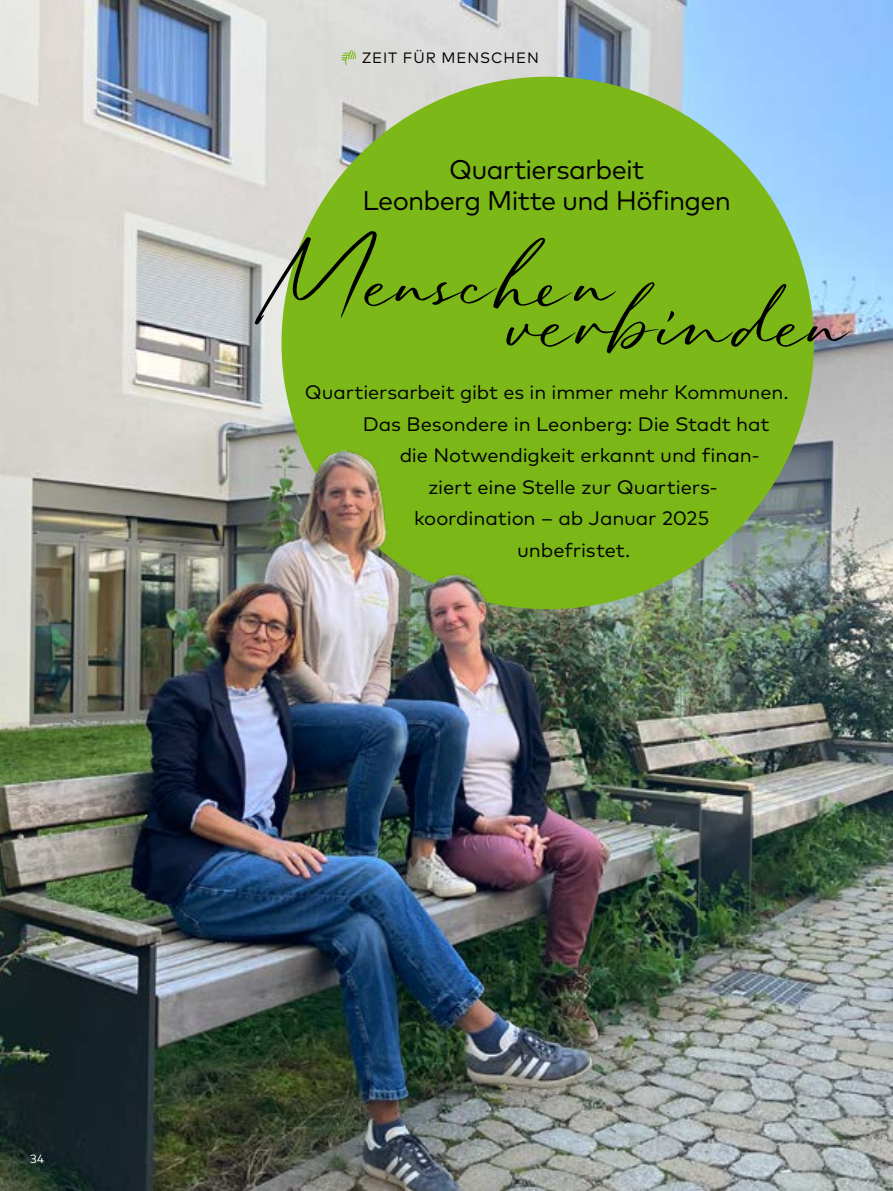
<style>
.page{position:relative;width:893px;height:1191px;background:#fff}
.page>*{position:absolute;margin:0;border:0;box-sizing:border-box;transform-origin:0 0}
.t1{font:61.5px "Parlare";letter-spacing:.05em;color:#000}
.t2{font:27px/31.5px "Mark OT";letter-spacing:-.03em;color:#000;text-align:center}
.t3{font:19.5px "Mark OT";letter-spacing:-.005em;color:#000}
.t4{font:15px "Mark OT";letter-spacing:.055em;color:#000}
.t5{font:12px "Mark OT";color:#fff}
</style>
<div class="page">
<img style="left:0;top:0;width:893px;height:1191px">
<div style="left:282px;top:77px;width:532px;height:532px;background:#7cb817;border-radius:50%"></div>
<img style="left:106px;top:420px;width:611px;height:771px">
<svg style="left:341px;top:50px;width:15px;height:15px"></svg>
<p class="t4" style="left:362px;top:48px;width:179px">ZEIT FÜR MENSCHEN</p>
<h2 class="t2" style="left:362px;top:153px;width:370px">Quartiersarbeit<br>Leonberg Mitte und Höfingen</h2>
<h1 class="t1" style="left:262px;top:249px;width:353px">Menschen</h1>
<h1 class="t1" style="left:509px;top:289px;width:340px">verbinden</h1>
<p class="t3" style="left:305px;top:380px;width:485px">Quartiersarbeit gibt es in immer mehr Kommunen.</p>
<p class="t3" style="left:363px;top:412px;width:408px">Das Besondere in Leonberg: Die Stadt hat</p>
<p class="t3" style="left:400px;top:443px;width:362px">die Notwendigkeit erkannt und finan-</p>
<p class="t3" style="left:428px;top:475px;width:291px">ziert eine Stelle zur Quartiers-</p>
<p class="t3" style="left:414px;top:506px;width:297px">koordination – ab Januar 2025</p>
<p class="t3" style="left:517px;top:538px;width:115px">unbefristet.</p>
<p class="t5" style="left:30px;top:1150px;width:16px">34</p>
</div>
